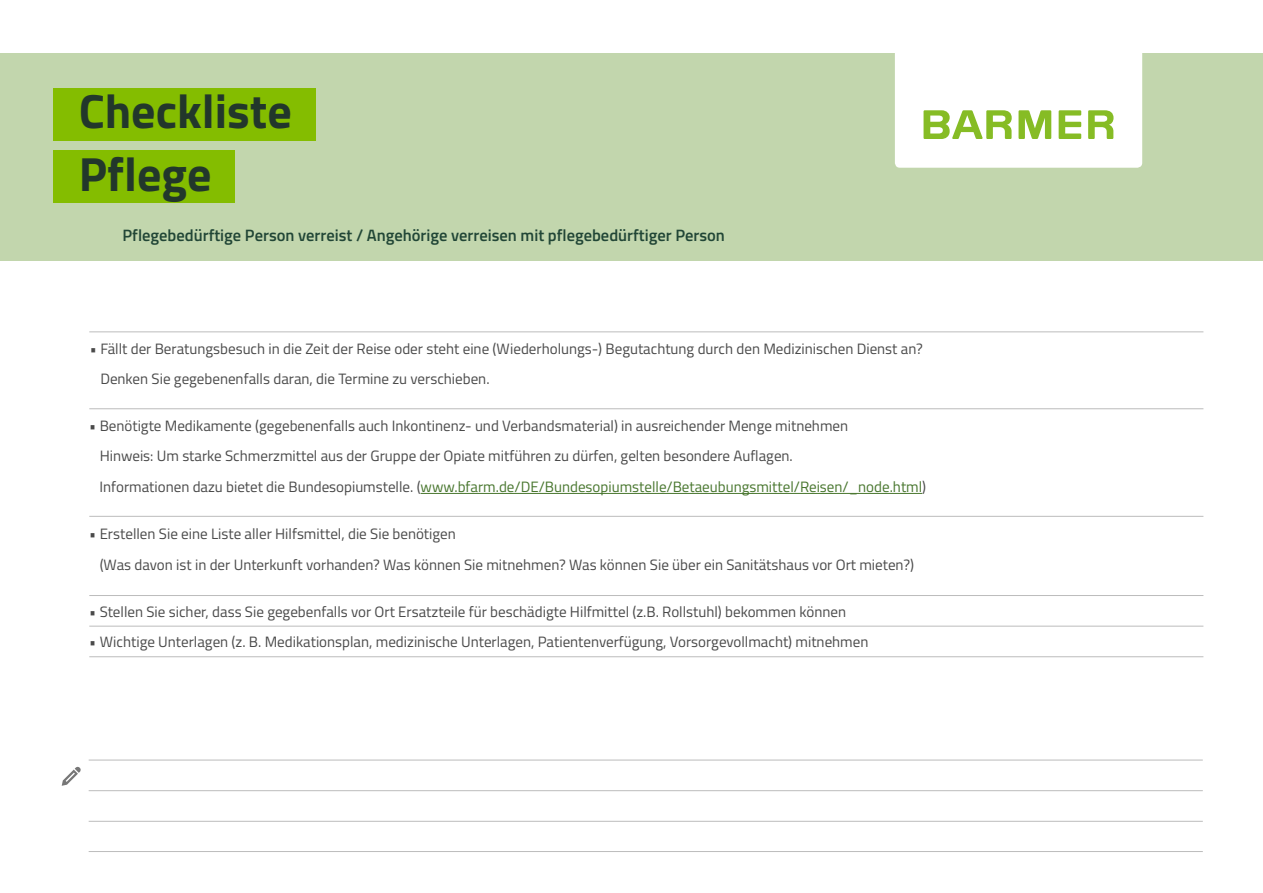
<style>
.page{position:relative;width:1263px;height:893px;background:#fff}
.page>*{position:absolute;margin:0;border:0;box-sizing:border-box;transform-origin:0 0}
.t1{font:700 48px/63px "BGEK Titillium";color:#22372b}
.t2{font:600 16.5px "BGEK Titillium";color:#214636}
.t3{font:15px/30.6px "BGEK Titillium";color:#4a4a4a}
.P_Fließtext_11pt{font:15px "BGEK Titillium";color:#48762e}
.s1{color:#4a4a4a}
</style>
<div class="page">
<div style="left:0;top:53px;width:1263px;height:208px;background:#c2d6ad"></div>
<svg style="left:895px;top:53px;width:247px;height:115px;background:#f1f7e6"></svg>
<svg style="left:62px;top:766px;width:19px;height:20px"></svg>
<hr style="left:89px;top:760px;width:1114px;height:1px;background:#bcbcbc">
<hr style="left:89px;top:790px;width:1114px;height:1px;background:#bcbcbc">
<hr style="left:89px;top:821px;width:1114px;height:1px;background:#bcbcbc">
<hr style="left:89px;top:851px;width:1114px;height:1px;background:#bcbcbc">
<div style="left:53px;top:88px;width:262px;height:52px;background:#84bd00"></div>
<div style="left:53px;top:151px;width:182px;height:52px;background:#84bd00"></div>
<hr style="left:89px;top:332px;width:1114px;height:1px;background:#bcbcbc">
<hr style="left:89px;top:595px;width:1114px;height:1px;background:#bcbcbc">
<hr style="left:89px;top:626px;width:1114px;height:1px;background:#bcbcbc">
<hr style="left:89px;top:656px;width:1114px;height:1px;background:#bcbcbc">
<hr style="left:89px;top:408px;width:1114px;height:1px;background:#bcbcbc">
<hr style="left:89px;top:516px;width:1114px;height:1px;background:#bcbcbc">
<hr style="left:421px;top:493px;width:501px;height:1px;background:#48762e">
<h1 class="t1" style="left:79px;top:77px;width:215px">Checkliste<br>Pflege</h1>
<p class="t2" style="left:123px;top:222px;width:604px">Pflegebedürftige Person verreist / Angehörige verreisen mit pflegebedürftiger Person</p>
<p class="t3" style="left:100px;top:332px;width:824px;text-indent:-10px">• Fällt der Beratungsbesuch in die Zeit der Reise oder steht eine (Wiederholungs-) Begutachtung durch den Medizinischen Dienst an?<br>Denken Sie gegebenenfalls daran, die Termine zu verschieben.</p>
<p class="t3" style="left:100px;top:409px;width:750px;text-indent:-10px">• Benötigte Medikamente (gegebenenfalls auch Inkontinenz- und Verbandsmaterial) in ausreichender Menge mitnehmen<br>Hinweis: Um starke Schmerzmittel aus der Gruppe der Opiate mitführen zu dürfen, gelten besondere Auflagen.</p>
<p class="P_Fließtext_11pt" style="left:99px;top:476px;width:828px"><span class="s1">Informationen dazu bietet die Bundesopiumstelle. (</span>www.bfarm.de/DE/Bundesopiumstelle/Betaeubungsmittel/Reisen/_node.html<span class="s1">)</span></p>
<p class="t3" style="left:100px;top:518px;width:816px;text-indent:-10px">• Erstellen Sie eine Liste aller Hilfsmittel, die Sie benötigen<br>(Was davon ist in der Unterkunft vorhanden? Was können Sie mitnehmen? Was können Sie über ein Sanitätshaus vor Ort mieten?)</p>
<p class="t3" style="left:89px;top:595px;width:758px">• Stellen Sie sicher, dass Sie gegebenfalls vor Ort Ersatzteile für beschädigte Hilfmittel (z.B. Rollstuhl) bekommen können</p>
<p class="t3" style="left:89px;top:626px;width:781px">• Wichtige Unterlagen (z. B. Medikationsplan, medizinische Unterlagen, Patientenverfügung, Vorsorgevollmacht) mitnehmen</p>
</div>
